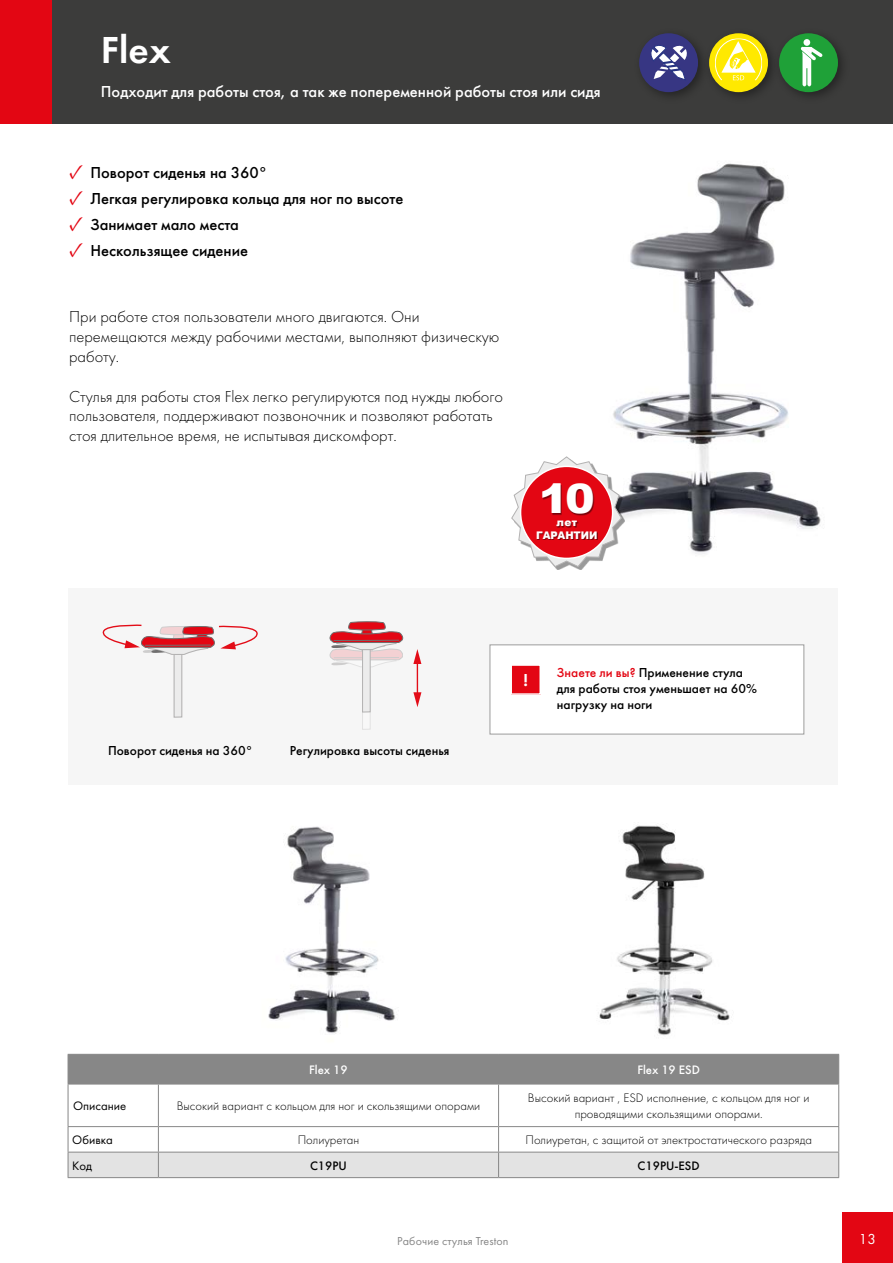
<style>
.page{position:relative;width:893px;height:1263px;background:#fff}
.page>*{position:absolute;margin:0;border:0;box-sizing:border-box;transform-origin:0 0}
.t1{font:900 40.5px "Arial";color:#fff;scale:1.1 1}
.t2{font:39px "Futura Demi";color:#fff}
.t3{font:18px "Futura Demi";color:#fff}
.t4{font:300 16.5px/19.8px "Futura";color:#000}
.t5{font:500 16.5px "Futura";color:#000}
.t6{font:500 16.5px "Futura";color:#fff}
.t7{font:15px "Futura";color:#fff}
.t8{font:500 13.5px/16.2px "Futura";color:#000}
.t9{font:300 12.75px/15.3px "Futura";color:#000;text-align:center}
.t10{font:12.75px "Futura";color:#000}
.t11{font:500 12.75px "Futura";color:#fff}
.t12{font:500 12.75px "Futura";color:#000}
.t13{font:12px "Futura";letter-spacing:.01em;color:#878787}
.t14{font:900 10.5px/12.6px "Arial";letter-spacing:-.01em;color:#fff;text-align:center}
.s1{font-family:"Minion Pro";font-weight:700;font-size:21px;color:#e30613}
.s2{color:#e30613}
</style>
<div class="page">
<div style="left:0;top:0;width:893px;height:123px;background:#3c3c3b"></div>
<div style="left:0;top:0;width:51px;height:124px;background:#e30613"></div>
<div style="left:68px;top:588px;width:770px;height:196px;background:#f6f6f6"></div>
<img style="left:268px;top:826px;width:128px;height:208px">
<img style="left:613px;top:163px;width:208px;height:391px">
<img style="left:554px;top:825px;width:214px;height:229px">
<div style="left:174px;top:654px;width:8px;height:63px;background:#ececec"></div>
<div style="left:174px;top:654px;width:8px;height:63px;border:1px solid #b3b2b2"></div>
<svg style="left:102px;top:624px;width:156px;height:31px"></svg>
<div style="left:362px;top:667px;width:8px;height:62px;border:1px solid #b3b2b2"></div>
<div style="left:363px;top:650px;width:7px;height:62px;background:#ececec"></div>
<div style="left:362px;top:649px;width:8px;height:63px;border:1px solid #b3b2b2"></div>
<svg style="left:329px;top:621px;width:75px;height:46px"></svg>
<hr style="left:417px;top:661px;width:1px;height:34px;background:#e30d18">
<svg style="left:413px;top:649px;width:8px;height:15px"></svg>
<svg style="left:413px;top:692px;width:8px;height:15px"></svg>
<div style="left:773px;top:27px;width:77px;height:77px;background:#000;opacity:.4"></div>
<div style="left:779px;top:33px;width:59px;height:59px;background:#1fa138;border-radius:50%"></div>
<div style="left:803px;top:39px;width:7px;height:7px;background:#fff;border-radius:50%"></div>
<svg style="left:800px;top:44px;width:23px;height:42px"></svg>
<div style="left:633px;top:27px;width:77px;height:77px;background:#000;opacity:.4"></div>
<div style="left:639px;top:33px;width:59px;height:59px;background:#373683;border-radius:50%"></div>
<svg style="left:651px;top:45px;width:36px;height:35px"></svg>
<div style="left:703px;top:27px;width:77px;height:77px;background:#000;opacity:.4"></div>
<div style="left:709px;top:33px;width:59px;height:59px;background:#ffe900;border-radius:50%"></div>
<svg style="left:715px;top:38px;width:47px;height:43px"></svg>
<div style="left:842px;top:1212px;width:51px;height:51px;background:#e30613"></div>
<div style="left:68px;top:1054px;width:771px;height:30px;background:#878787"></div>
<hr style="left:68px;top:1084px;width:90px;height:1px;background:#878787">
<hr style="left:68px;top:1084px;width:1px;height:42px;background:#878787">
<hr style="left:158px;top:1084px;width:341px;height:1px;background:#878787">
<hr style="left:158px;top:1084px;width:1px;height:42px;background:#878787">
<hr style="left:499px;top:1084px;width:340px;height:1px;background:#878787">
<hr style="left:498px;top:1084px;width:1px;height:42px;background:#878787">
<hr style="left:838px;top:1084px;width:1px;height:42px;background:#878787">
<hr style="left:68px;top:1126px;width:90px;height:1px;background:#878787">
<hr style="left:158px;top:1126px;width:341px;height:1px;background:#878787">
<hr style="left:499px;top:1126px;width:340px;height:1px;background:#878787">
<svg style="left:68px;top:1127px;width:771px;height:50px"></svg>
<hr style="left:68px;top:1177px;width:90px;height:1px;background:#878787">
<hr style="left:158px;top:1177px;width:341px;height:1px;background:#878787">
<hr style="left:499px;top:1177px;width:340px;height:1px;background:#878787">
<div style="left:490px;top:644px;width:314px;height:90px;background:#fff;border:1px solid #9d9d9c"></div>
<div style="left:511px;top:665px;width:29px;height:29px;background:#e30613"></div>
<div style="left:510px;top:664px;width:31px;height:31px;border:2px solid #fff"></div>
<div style="left:514px;top:459px;width:111px;height:111px;background:#000;opacity:.4"></div>
<svg style="left:511px;top:456px;width:111px;height:111px"></svg>
<div style="left:521px;top:466px;width:92px;height:92px;background:#e30613;border-radius:50%"></div>
<div style="left:537px;top:485px;width:61px;height:55px;background:#000;opacity:.46"></div>
<div style="left:520px;top:466px;width:93px;height:93px;border:2px solid #fff;border-radius:50%"></div>
<h2 class="t2" style="left:101px;top:26px;width:71px">Flex</h2>
<p class="t6" style="left:101px;top:82px;width:501px">Подходит для работы стоя, а так же попеременной работы стоя или сидя</p>
<p class="t5" style="left:69px;top:162px;width:200px"><span class="s1">✓</span> Поворот сиденья на 360°</p>
<p class="t5" style="left:69px;top:189px;width:336px"><span class="s1">✓</span> Легкая регулировка кольца для ног по высоте</p>
<p class="t5" style="left:69px;top:215px;width:171px"><span class="s1">✓</span> Занимает мало места</p>
<p class="t5" style="left:69px;top:241px;width:181px"><span class="s1">✓</span> Нескользящее сидение</p>
<p class="t4" style="left:69px;top:307px;width:432px">При работе стоя пользователи много двигаются. Они перемещаются между рабочими местами, выполняют физическую работу.</p>
<p class="t4" style="left:69px;top:386px;width:435px">Стулья для работы стоя Flex легко регулируются под нужды любого пользователя, поддерживают позвоночник и позволяют работать стоя длительное время, не испытывая дискомфорт.</p>
<h1 class="t1" style="left:539px;top:469px;width:52px">10</h1>
<p class="t14" style="left:536px;top:515px;width:63px">лет<br>ГАРАНТИИ</p>
<p class="t8" style="left:108px;top:742px;width:146px">Поворот сиденья на 360°</p>
<p class="t8" style="left:290px;top:742px;width:161px">Регулировка высоты сиденья</p>
<p class="t3" style="left:523px;top:669px;width:6px">!</p>
<p class="t8" style="left:557px;top:664px;width:201px"><span class="s2">Знаете ли вы?</span> Применение стула для работы стоя уменьшает на 60% нагрузку на ноги</p>
<p class="t11" style="left:309px;top:1062px;width:40px">Flex 19</p>
<p class="t11" style="left:637px;top:1062px;width:64px">Flex 19 ESD</p>
<p class="t10" style="left:73px;top:1098px;width:55px">Описание</p>
<p class="t9" style="left:177px;top:1098px;width:305px">Высокий вариант с кольцом для ног и скользящими опорами</p>
<p class="t9" style="left:528px;top:1090px;width:283px">Высокий вариант , ESD исполнение, с кольцом для ног и проводящими скользящими опорами.</p>
<p class="t10" style="left:72px;top:1132px;width:42px">Обивка</p>
<p class="t9" style="left:298px;top:1132px;width:63px">Полиуретан</p>
<p class="t9" style="left:525px;top:1132px;width:288px">Полиуретан, с защитой от электростатического разряда</p>
<p class="t10" style="left:72px;top:1158px;width:21px">Код</p>
<p class="t12" style="left:310px;top:1157px;width:38px">C19PU</p>
<p class="t12" style="left:638px;top:1157px;width:64px">C19PU-ESD</p>
<p class="t13" style="left:397px;top:1234px;width:113px">Рабочие стулья Treston</p>
<p class="t7" style="left:859px;top:1230px;width:19px">13</p>
</div>
